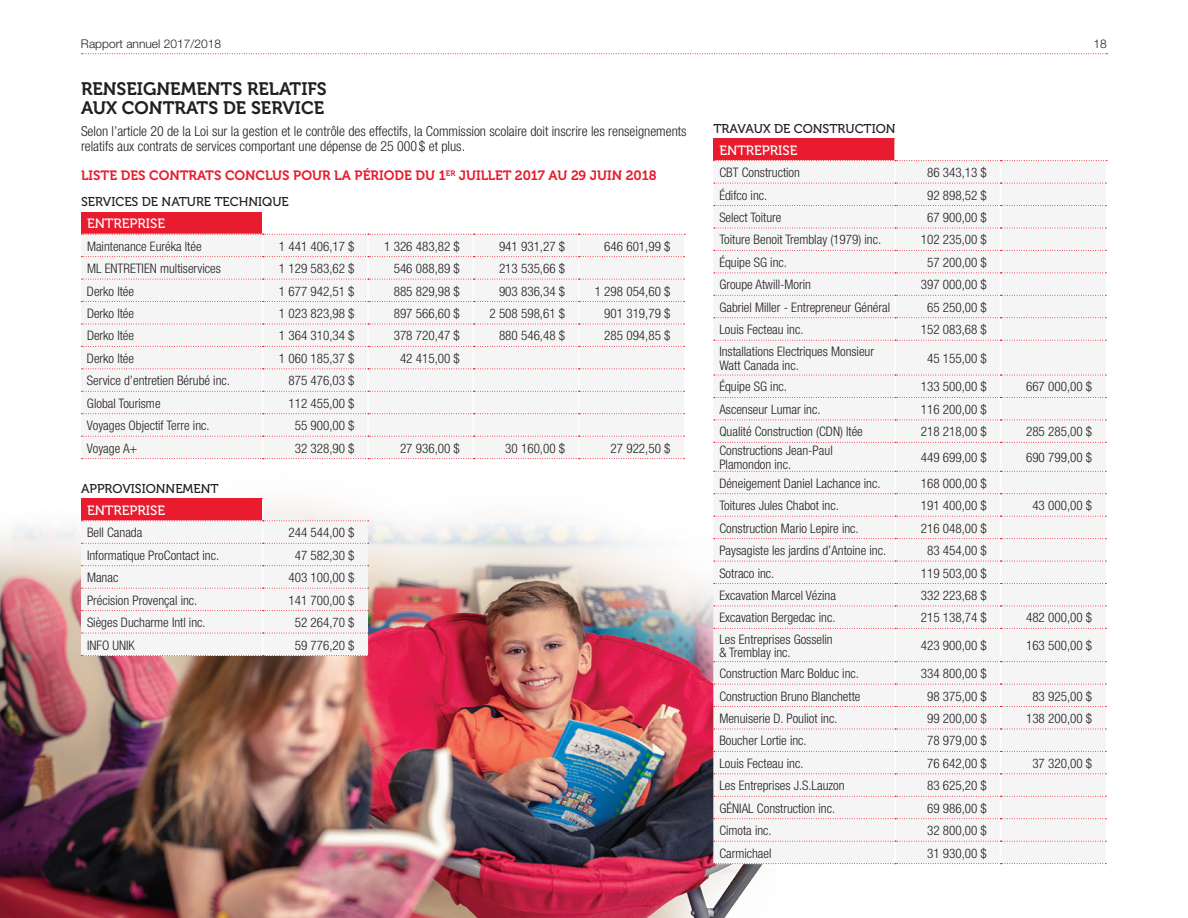
<style>
.page{position:relative;width:1188px;height:918px;background:#fff}
.page>*{position:absolute;margin:0;border:0;box-sizing:border-box;transform-origin:0 0}
.t1{font:18px/19.5px "Museo 700";color:#231f20}
.t2{font:300 condensed 13.8px/15px "Helvetica Neue";color:#231f20}
.t3{font:13.5px "Museo 700";color:#e81c2e}
.t4{font:13.5px "Museo 500";color:#fff}
.t5{font:300 condensed 13.2px/13.5px "Helvetica Neue";color:#231f20}
.t6{font:12.75px "Museo 500";color:#231f20}
.t7{font:300 12px "Helvetica Neue";color:#231f20}
</style>
<div class="page">
<svg style="left:81px;top:53px;width:1027px;height:1px"></svg>
<img style="left:0;top:498px;width:776px;height:420px">
<div style="left:81px;top:212px;width:182px;height:22px;background:#e81c2e"></div>
<hr style="left:262px;top:212px;width:2px;height:22px;background:#fff">
<div style="left:81px;top:234px;width:604px;height:225px;background:#f5f5f6"></div>
<div style="left:81px;top:499px;width:182px;height:22px;background:#e81c2e"></div>
<hr style="left:262px;top:499px;width:2px;height:21px;background:#fff">
<div style="left:81px;top:520px;width:288px;height:136px;background:#f5f5f6"></div>
<div style="left:713px;top:161px;width:393px;height:703px;background:#f5f5f6"></div>
<hr style="left:894px;top:341px;width:2px;height:34px;background:#fff">
<hr style="left:894px;top:629px;width:2px;height:32px;background:#fff">
<hr style="left:1000px;top:341px;width:1px;height:34px;background:#fff">
<hr style="left:1000px;top:629px;width:1px;height:32px;background:#fff">
<svg style="left:714px;top:139px;width:393px;height:202px"></svg>
<div style="left:714px;top:375px;width:392px;height:254px;background:#f5f5f6"></div>
<div style="left:714px;top:661px;width:392px;height:203px;background:#f5f5f6"></div>
<p class="t7" style="left:81px;top:36px;width:142px">Rapport annuel 2017/2018</p>
<p class="t7" style="left:1094px;top:36px;width:15px">18</p>
<h1 class="t1" style="left:81px;top:79px;width:247px">RENSEIGNEMENTS RELATIFS<br>AUX CONTRATS DE SERVICE</h1>
<p class="t2" style="left:81px;top:123px;width:607px">Selon l’article 20 de la Loi sur la gestion et le contrôle des effectifs, la Commission scolaire doit inscrire les renseignements relatifs aux contrats de services comportant une dépense de 25 000 $ et plus.</p>
<p class="t3" style="left:81px;top:168px;width:577px">LISTE DES CONTRATS CONCLUS POUR LA PÉRIODE DU 1<sup>ER</sup> JUILLET 2017 AU 29 JUIN 2018</p>
<p class="t6" style="left:81px;top:195px;width:209px">SERVICES DE NATURE TECHNIQUE</p>
<p class="t4" style="left:87px;top:216px;width:80px">ENTREPRISE</p>
<p class="t5" style="left:87px;top:239px;width:116px">Maintenance Euréka ltée</p>
<p class="t5" style="left:279px;top:239px;width:77px">1 441 406,17 $</p>
<p class="t5" style="left:384px;top:239px;width:77px">1 326 483,82 $</p>
<p class="t5" style="left:499px;top:239px;width:68px">941 931,27 $</p>
<p class="t5" style="left:604px;top:239px;width:68px">646 601,99 $</p>
<p class="t5" style="left:87px;top:262px;width:135px">ML ENTRETIEN multiservices</p>
<p class="t5" style="left:279px;top:262px;width:77px">1 129 583,62 $</p>
<p class="t5" style="left:394px;top:262px;width:68px">546 088,89 $</p>
<p class="t5" style="left:499px;top:262px;width:68px">213 535,66 $</p>
<p class="t5" style="left:87px;top:284px;width:49px">Derko ltée</p>
<p class="t5" style="left:279px;top:284px;width:77px">1 677 942,51 $</p>
<p class="t5" style="left:394px;top:284px;width:68px">885 829,98 $</p>
<p class="t5" style="left:499px;top:284px;width:68px">903 836,34 $</p>
<p class="t5" style="left:595px;top:284px;width:77px">1 298 054,60 $</p>
<p class="t5" style="left:87px;top:306px;width:49px">Derko ltée</p>
<p class="t5" style="left:279px;top:306px;width:77px">1 023 823,98 $</p>
<p class="t5" style="left:394px;top:306px;width:68px">897 566,60 $</p>
<p class="t5" style="left:490px;top:306px;width:77px">2 508 598,61 $</p>
<p class="t5" style="left:604px;top:306px;width:68px">901 319,79 $</p>
<p class="t5" style="left:87px;top:329px;width:49px">Derko ltée</p>
<p class="t5" style="left:279px;top:329px;width:77px">1 364 310,34 $</p>
<p class="t5" style="left:394px;top:329px;width:68px">378 720,47 $</p>
<p class="t5" style="left:499px;top:329px;width:68px">880 546,48 $</p>
<p class="t5" style="left:604px;top:329px;width:68px">285 094,85 $</p>
<p class="t5" style="left:87px;top:351px;width:49px">Derko ltée</p>
<p class="t5" style="left:279px;top:351px;width:77px">1 060 185,37 $</p>
<p class="t5" style="left:400px;top:351px;width:61px">42 415,00 $</p>
<p class="t5" style="left:87px;top:374px;width:145px">Service d’entretien Bérubé inc.</p>
<p class="t5" style="left:288px;top:374px;width:68px">875 476,03 $</p>
<p class="t5" style="left:87px;top:396px;width:75px">Global Tourisme</p>
<p class="t5" style="left:288px;top:396px;width:68px">112 455,00 $</p>
<p class="t5" style="left:87px;top:419px;width:124px">Voyages Objectif Terre inc.</p>
<p class="t5" style="left:295px;top:419px;width:61px">55 900,00 $</p>
<p class="t5" style="left:87px;top:441px;width:52px">Voyage A+</p>
<p class="t5" style="left:295px;top:441px;width:61px">32 328,90 $</p>
<p class="t5" style="left:400px;top:441px;width:61px">27 936,00 $</p>
<p class="t5" style="left:505px;top:441px;width:61px">30 160,00 $</p>
<p class="t5" style="left:611px;top:441px;width:61px">27 922,50 $</p>
<p class="t6" style="left:81px;top:481px;width:139px">APPROVISIONNEMENT</p>
<p class="t4" style="left:87px;top:503px;width:80px">ENTREPRISE</p>
<p class="t5" style="left:87px;top:526px;width:57px">Bell Canada</p>
<p class="t5" style="left:288px;top:526px;width:68px">244 544,00 $</p>
<p class="t5" style="left:87px;top:548px;width:134px">Informatique ProContact inc.</p>
<p class="t5" style="left:295px;top:548px;width:61px">47 582,30 $</p>
<p class="t5" style="left:87px;top:571px;width:33px">Manac</p>
<p class="t5" style="left:288px;top:571px;width:68px">403 100,00 $</p>
<p class="t5" style="left:87px;top:593px;width:112px">Précision Provençal inc.</p>
<p class="t5" style="left:288px;top:593px;width:68px">141 700,00 $</p>
<p class="t5" style="left:87px;top:616px;width:120px">Sièges Ducharme Intl inc.</p>
<p class="t5" style="left:295px;top:616px;width:61px">52 264,70 $</p>
<p class="t5" style="left:87px;top:638px;width:49px">INFO UNIK</p>
<p class="t5" style="left:295px;top:638px;width:61px">59 776,20 $</p>
<p class="t6" style="left:713px;top:121px;width:184px">TRAVAUX DE CONSTRUCTION</p>
<p class="t4" style="left:719px;top:143px;width:80px">ENTREPRISE</p>
<p class="t5" style="left:719px;top:166px;width:82px">CBT Construction</p>
<p class="t5" style="left:927px;top:166px;width:61px">86 343,13 $</p>
<p class="t5" style="left:719px;top:188px;width:50px">Édifco inc.</p>
<p class="t5" style="left:927px;top:188px;width:61px">92 898,52 $</p>
<p class="t5" style="left:719px;top:210px;width:64px">Select Toiture</p>
<p class="t5" style="left:927px;top:210px;width:61px">67 900,00 $</p>
<p class="t5" style="left:719px;top:233px;width:163px">Toiture Benoit Tremblay (1979) inc.</p>
<p class="t5" style="left:921px;top:233px;width:68px">102 235,00 $</p>
<p class="t5" style="left:719px;top:255px;width:69px">Équipe SG inc.</p>
<p class="t5" style="left:927px;top:255px;width:61px">57 200,00 $</p>
<p class="t5" style="left:719px;top:278px;width:93px">Groupe Atwill-Morin</p>
<p class="t5" style="left:921px;top:278px;width:68px">397 000,00 $</p>
<p class="t5" style="left:719px;top:300px;width:172px">Gabriel Miller - Entrepreneur Général</p>
<p class="t5" style="left:927px;top:300px;width:61px">65 250,00 $</p>
<p class="t5" style="left:719px;top:323px;width:86px">Louis Fecteau inc.</p>
<p class="t5" style="left:921px;top:323px;width:68px">152 083,68 $</p>
<p class="t5" style="left:719px;top:345px;width:156px">Installations Electriques Monsieur<br>Watt Canada inc.</p>
<p class="t5" style="left:927px;top:351px;width:61px">45 155,00 $</p>
<p class="t5" style="left:719px;top:380px;width:69px">Équipe SG inc.</p>
<p class="t5" style="left:921px;top:380px;width:68px">133 500,00 $</p>
<p class="t5" style="left:1026px;top:380px;width:68px">667 000,00 $</p>
<p class="t5" style="left:719px;top:402px;width:103px">Ascenseur Lumar inc.</p>
<p class="t5" style="left:921px;top:402px;width:68px">116 200,00 $</p>
<p class="t5" style="left:719px;top:425px;width:145px">Qualité Construction (CDN) ltée</p>
<p class="t5" style="left:921px;top:425px;width:68px">218 218,00 $</p>
<p class="t5" style="left:1026px;top:425px;width:68px">285 285,00 $</p>
<p class="t5" style="left:719px;top:444px;width:115px">Constructions Jean-Paul<br>Plamondon inc.</p>
<p class="t5" style="left:921px;top:451px;width:68px">449 699,00 $</p>
<p class="t5" style="left:1026px;top:451px;width:68px">690 799,00 $</p>
<p class="t5" style="left:719px;top:476px;width:163px">Déneigement Daniel Lachance inc.</p>
<p class="t5" style="left:921px;top:476px;width:68px">168 000,00 $</p>
<p class="t5" style="left:719px;top:499px;width:121px">Toitures Jules Chabot inc.</p>
<p class="t5" style="left:921px;top:499px;width:68px">191 400,00 $</p>
<p class="t5" style="left:1032px;top:499px;width:61px">43 000,00 $</p>
<p class="t5" style="left:719px;top:521px;width:141px">Construction Mario Lepire inc.</p>
<p class="t5" style="left:921px;top:521px;width:68px">216 048,00 $</p>
<p class="t5" style="left:719px;top:544px;width:168px">Paysagiste les jardins d’Antoine inc.</p>
<p class="t5" style="left:927px;top:544px;width:61px">83 454,00 $</p>
<p class="t5" style="left:719px;top:566px;width:57px">Sotraco inc.</p>
<p class="t5" style="left:921px;top:566px;width:68px">119 503,00 $</p>
<p class="t5" style="left:719px;top:588px;width:118px">Excavation Marcel Vézina</p>
<p class="t5" style="left:921px;top:588px;width:68px">332 223,68 $</p>
<p class="t5" style="left:719px;top:611px;width:118px">Excavation Bergedac inc.</p>
<p class="t5" style="left:921px;top:611px;width:68px">215 138,74 $</p>
<p class="t5" style="left:1026px;top:611px;width:68px">482 000,00 $</p>
<p class="t5" style="left:719px;top:632px;width:115px">Les Entreprises Gosselin &amp; Tremblay inc.</p>
<p class="t5" style="left:921px;top:639px;width:68px">423 900,00 $</p>
<p class="t5" style="left:1026px;top:639px;width:68px">163 500,00 $</p>
<p class="t5" style="left:719px;top:667px;width:141px">Construction Marc Bolduc inc.</p>
<p class="t5" style="left:921px;top:667px;width:68px">334 800,00 $</p>
<p class="t5" style="left:719px;top:689px;width:143px">Construction Bruno Blanchette</p>
<p class="t5" style="left:927px;top:689px;width:61px">98 375,00 $</p>
<p class="t5" style="left:1032px;top:689px;width:61px">83 925,00 $</p>
<p class="t5" style="left:719px;top:711px;width:120px">Menuiserie D. Pouliot inc.</p>
<p class="t5" style="left:927px;top:711px;width:61px">99 200,00 $</p>
<p class="t5" style="left:1026px;top:711px;width:68px">138 200,00 $</p>
<p class="t5" style="left:719px;top:734px;width:89px">Boucher Lortie inc.</p>
<p class="t5" style="left:927px;top:734px;width:61px">78 979,00 $</p>
<p class="t5" style="left:719px;top:756px;width:86px">Louis Fecteau inc.</p>
<p class="t5" style="left:927px;top:756px;width:61px">76 642,00 $</p>
<p class="t5" style="left:1032px;top:756px;width:61px">37 320,00 $</p>
<p class="t5" style="left:719px;top:779px;width:127px">Les Entreprises J.S.Lauzon</p>
<p class="t5" style="left:927px;top:779px;width:61px">83 625,20 $</p>
<p class="t5" style="left:719px;top:801px;width:117px">GÉNIAL Construction inc.</p>
<p class="t5" style="left:927px;top:801px;width:61px">69 986,00 $</p>
<p class="t5" style="left:719px;top:824px;width:54px">Cimota inc.</p>
<p class="t5" style="left:927px;top:824px;width:61px">32 800,00 $</p>
<p class="t5" style="left:719px;top:846px;width:54px">Carmichael</p>
<p class="t5" style="left:927px;top:846px;width:61px">31 930,00 $</p>
</div>
